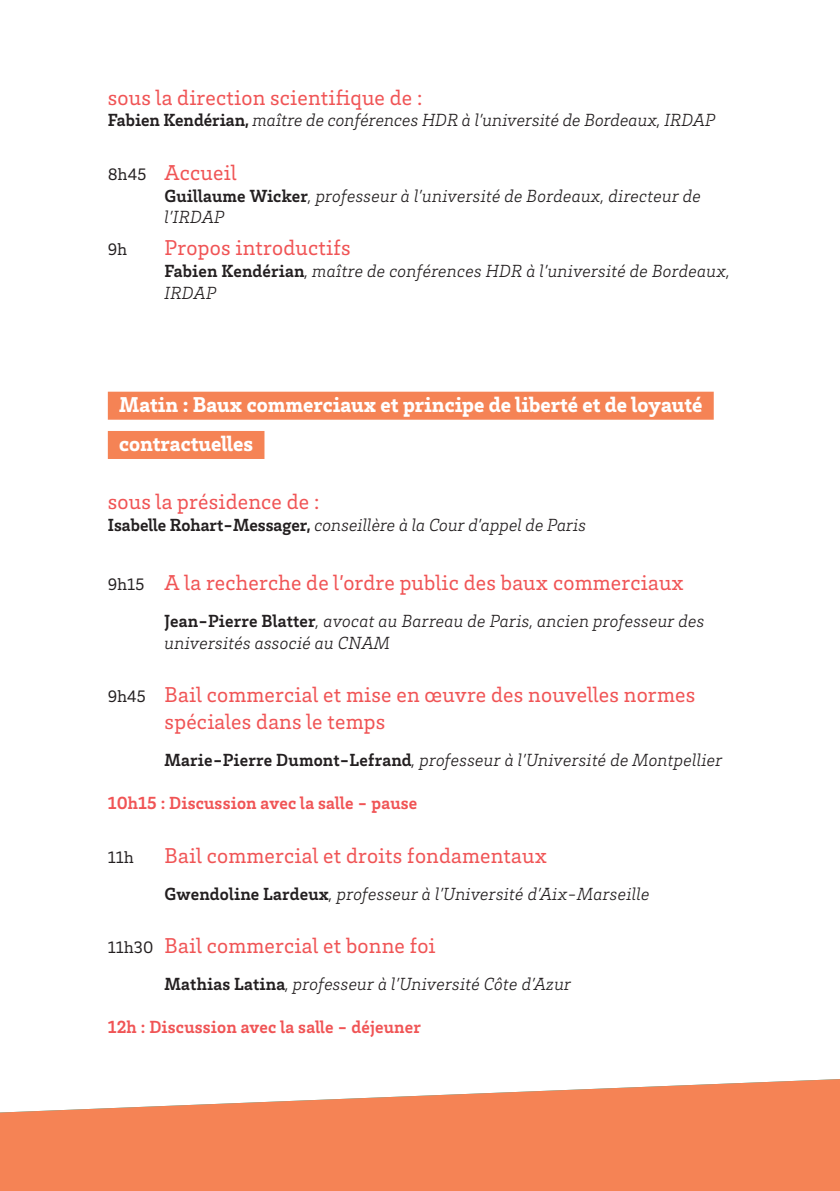
<style>
.page{position:relative;width:840px;height:1191px;background:#fff}
.page>*{position:absolute;margin:0;border:0;box-sizing:border-box;transform-origin:0 0}
._10_Titre_Conf{font:22px/26.4px "Brix Slab";letter-spacing:.01em;color:#f05455}
.Titre_Bloc_Bleu{font:900 22px "Brix Slab";color:#fff}
._12_Titre_Conférenci{font:italic 300 18px/21.6px "Brix Slab";letter-spacing:.01em;color:#231f20}
._12_Titre_Conférenci-2{font:700 18px "Brix Slab";letter-spacing:.01em;color:#f05455}
._10_Titre_Conf-2{font:italic 300 18px "Brix Slab";color:#231f20}
._10_Titre_Conf-3{font:17px "Brix Slab";color:#231f20}
.s1{font-weight:700;font-style:normal}
.s2{font-size:17px;color:#231f20}
</style>
<div class="page">
<div style="left:108px;top:392px;width:605px;height:28px;background:#f58355"></div>
<div style="left:108px;top:431px;width:156px;height:28px;background:#f58355"></div>
<svg style="left:0;top:1079px;width:839px;height:112px;background:#f6956e"></svg>
<p class="_10_Titre_Conf" style="left:108px;top:83px;width:316px">sous la direction scientifique de :</p>
<p class="_12_Titre_Conférenci" style="left:108px;top:109px;width:608px"><span class="s1">Fabien Kendérian,</span> maître de conférences HDR à l’université de Bordeaux, IRDAP</p>
<p class="_10_Titre_Conf" style="left:108px;top:159px;width:130px"><span class="s2">8h45</span> Accueil</p>
<p class="_12_Titre_Conférenci" style="left:164px;top:184px;width:537px"><span class="s1">Guillaume Wicker</span>, professeur à l’université de Bordeaux, directeur de l’IRDAP</p>
<p class="_10_Titre_Conf-3" style="left:108px;top:239px;width:21px">9h</p>
<p class="_10_Titre_Conf" style="left:164px;top:234px;width:187px">Propos introductifs</p>
<p class="_12_Titre_Conférenci" style="left:164px;top:259px;width:566px"><span class="s1">Fabien Kendérian</span>, maître de conférences HDR à l’université de Bordeaux,<br>IRDAP</p>
<p class="Titre_Bloc_Bleu" style="left:119px;top:389px;width:584px">Matin : Baux commerciaux et principe de liberté et de loyauté</p>
<p class="Titre_Bloc_Bleu" style="left:119px;top:429px;width:135px">contractuelles</p>
<p class="_10_Titre_Conf" style="left:108px;top:488px;width:213px">sous la présidence de :</p>
<p class="_10_Titre_Conf-2" style="left:108px;top:513px;width:479px"><span class="s1">Isabelle Rohart-Messager,</span> conseillère à la Cour d’appel de Paris</p>
<p class="_10_Titre_Conf" style="left:108px;top:569px;width:577px"><span class="s2">9h15</span> A la recherche de l’ordre public des baux commerciaux</p>
<p class="_12_Titre_Conférenci" style="left:164px;top:609px;width:541px"><span class="s1">Jean-Pierre Blatter</span>, avocat au Barreau de Paris, ancien professeur des universités associé au CNAM</p>
<p class="_10_Titre_Conf" style="left:164px;top:681px;width:532px;text-indent:-57px"><span class="s2">9h45</span> Bail commercial et mise en œuvre des nouvelles normes spéciales dans le temps</p>
<p class="_12_Titre_Conférenci" style="left:164px;top:748px;width:559px"><span class="s1">Marie-Pierre Dumont-Lefrand</span>, professeur à l’Université de Montpellier</p>
<p class="_12_Titre_Conférenci-2" style="left:108px;top:791px;width:311px">10h15 : Discussion avec la salle - pause</p>
<p class="_10_Titre_Conf-3" style="left:108px;top:846px;width:27px">11h</p>
<p class="_10_Titre_Conf" style="left:164px;top:841px;width:384px">Bail commercial et droits fondamentaux</p>
<p class="_12_Titre_Conférenci" style="left:164px;top:881px;width:486px"><span class="s1">Gwendoline Lardeux</span>, professeur à l’Université d’Aix-Marseille</p>
<p class="_10_Titre_Conf" style="left:108px;top:931px;width:329px"><span class="s2">11h30</span> Bail commercial et bonne foi</p>
<p class="_12_Titre_Conférenci" style="left:164px;top:972px;width:408px"><span class="s1">Mathias Latina</span>, professeur à l’Université Côte d’Azur</p>
<p class="_12_Titre_Conférenci-2" style="left:108px;top:1015px;width:314px">12h : Discussion avec la salle - déjeuner</p>
</div>
